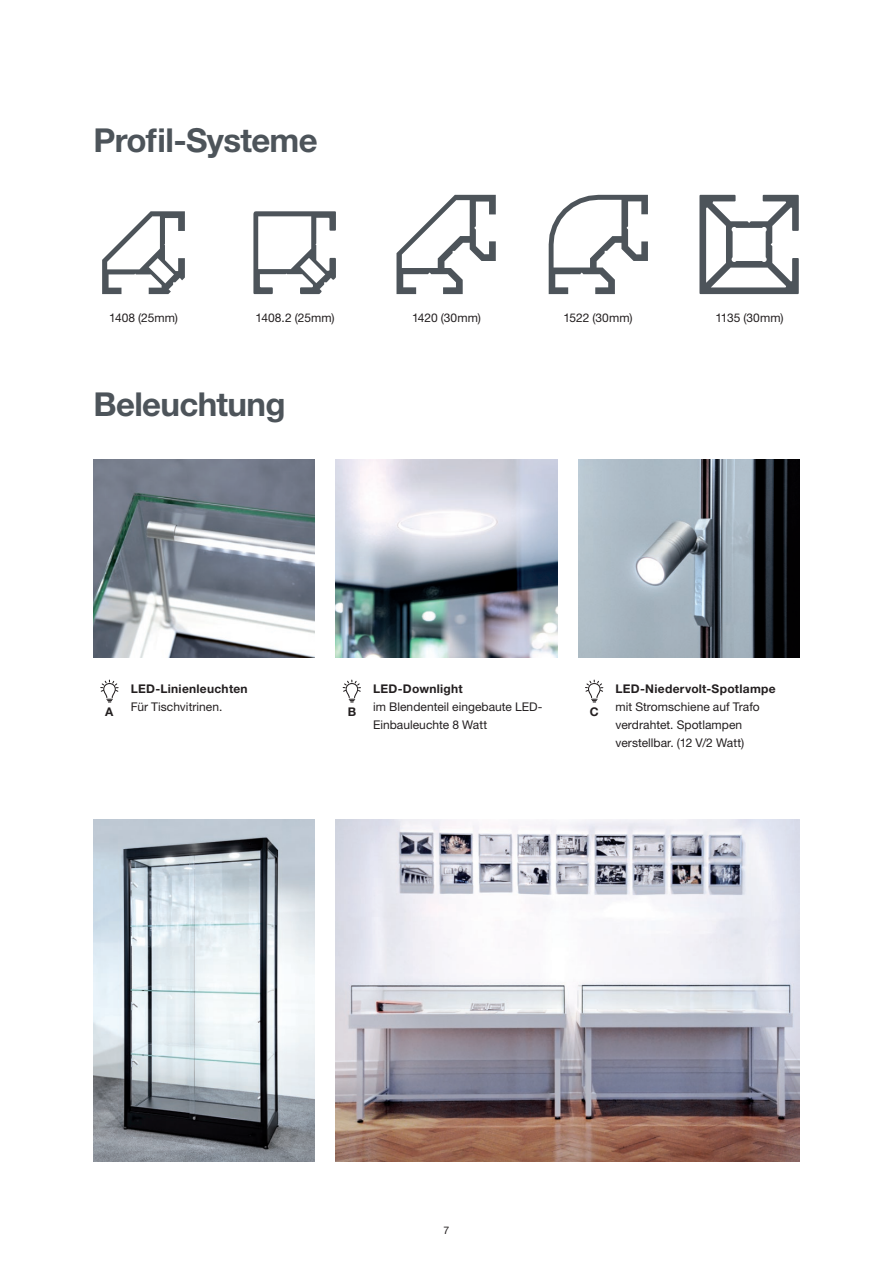
<style>
.page{position:relative;width:893px;height:1263px;background:#fff}
.page>*{position:absolute;margin:0;border:0;box-sizing:border-box;transform-origin:0 0}
.t1{font:700 33px "Helvetica Neue LT Std";letter-spacing:-.02em;color:#4d545a}
.t2{font:12px/18px "Helvetica Neue LT Std";color:#231f20}
.t3{font:700 12px "Helvetica Neue LT Std";letter-spacing:.025em;color:#231f20}
.t4{font:10.5px "Helvetica Neue LT Std";color:#231f20}
</style>
<div class="page">
<img style="left:578px;top:459px;width:221px;height:198px">
<img style="left:94px;top:459px;width:221px;height:198px">
<img style="left:336px;top:459px;width:221px;height:198px">
<svg style="left:102px;top:211px;width:83px;height:83px"></svg>
<svg style="left:253px;top:211px;width:83px;height:83px"></svg>
<svg style="left:396px;top:195px;width:100px;height:99px"></svg>
<svg style="left:549px;top:195px;width:99px;height:99px"></svg>
<svg style="left:699px;top:195px;width:100px;height:99px"></svg>
<img style="left:94px;top:819px;width:221px;height:342px">
<img style="left:336px;top:819px;width:463px;height:342px">
<svg style="left:100px;top:679px;width:19px;height:24px"></svg>
<svg style="left:342px;top:679px;width:19px;height:24px"></svg>
<svg style="left:585px;top:679px;width:19px;height:24px"></svg>
<p class="t1" style="left:94px;top:120px;width:226px">Profil-Systeme</p>
<p class="t2" style="left:109px;top:309px;width:70px">1408 (25mm)</p>
<p class="t2" style="left:255px;top:309px;width:80px">1408.2 (25mm)</p>
<p class="t2" style="left:412px;top:309px;width:70px">1420 (30mm)</p>
<p class="t2" style="left:563px;top:309px;width:71px">1522 (30mm)</p>
<p class="t2" style="left:715px;top:309px;width:70px">1135 (30mm)</p>
<p class="t1" style="left:94px;top:384px;width:194px">Beleuchtung</p>
<p class="t3" style="left:131px;top:682px;width:118px">LED-Linienleuchten</p>
<p class="t2" style="left:131px;top:698px;width:93px">Für Tischvitrinen.</p>
<p class="t3" style="left:373px;top:682px;width:91px">LED-Downlight</p>
<p class="t2" style="left:373px;top:698px;width:171px">im Blendenteil eingebaute LED-<br>Einbauleuchte 8 Watt</p>
<p class="t3" style="left:105px;top:704px;width:10px">A</p>
<p class="t3" style="left:348px;top:704px;width:10px">B</p>
<p class="t3" style="left:590px;top:704px;width:10px">C</p>
<p class="t3" style="left:615px;top:682px;width:162px">LED-Niedervolt-Spotlampe</p>
<p class="t2" style="left:615px;top:698px;width:146px">mit Stromschiene auf Trafo</p>
<p class="t2" style="left:615px;top:716px;width:128px">verdrahtet. Spotlampen</p>
<p class="t2" style="left:615px;top:734px;width:130px">verstellbar. (12 V/2 Watt)</p>
<p class="t4" style="left:444px;top:1223px;width:7px">7</p>
</div>
